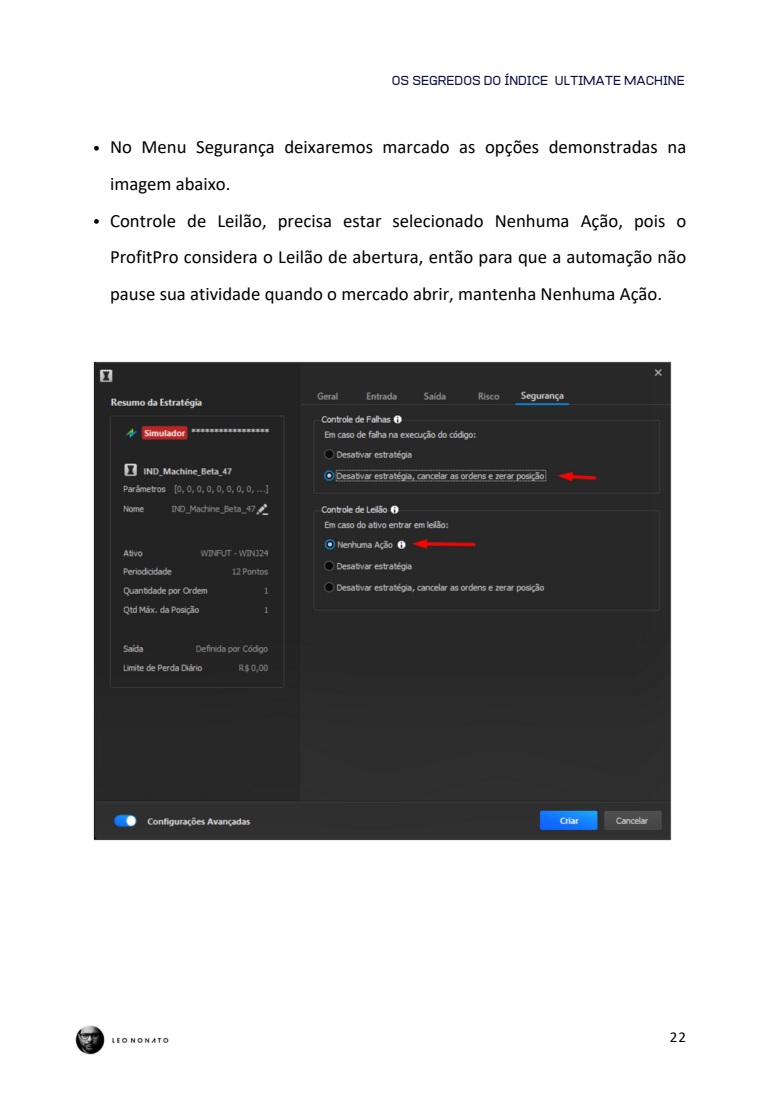
<style>
.page{position:relative;width:763px;height:1117px;background:#fff}
.page>*{position:absolute;margin:0;border:0;box-sizing:border-box;transform-origin:0 0}
.t1{font:18.75px/36.5px "Calibri";color:#000}
.t2{font:15px "Calibri";color:#000}
.t3{font:500 10.75px "ADA Hybrid";letter-spacing:.055em;color:#0d0f46}
</style>
<div class="page">
<img style="left:75px;top:1025px;width:94px;height:30px">
<img style="left:93px;top:361px;width:579px;height:480px">
<svg style="left:94px;top:146px;width:5px;height:5px"></svg>
<svg style="left:94px;top:219px;width:5px;height:5px"></svg>
<p class="t3" style="left:392px;top:76px;width:294px">OS SEGREDOS DO ÍNDICE ULTIMATE MACHINE</p>
<p class="t1" style="left:110px;top:130px;width:577px">No Menu Segurança deixaremos marcado as opções demonstradas na imagem abaixo.<br>Controle de Leilão, precisa estar selecionado Nenhuma Ação, pois o ProfitPro considera o Leilão de abertura, então para que a automação não pause sua atividade quando o mercado abrir, mantenha Nenhuma Ação.</p>
<p class="t2" style="left:669px;top:1030px;width:18px">22</p>
</div>
